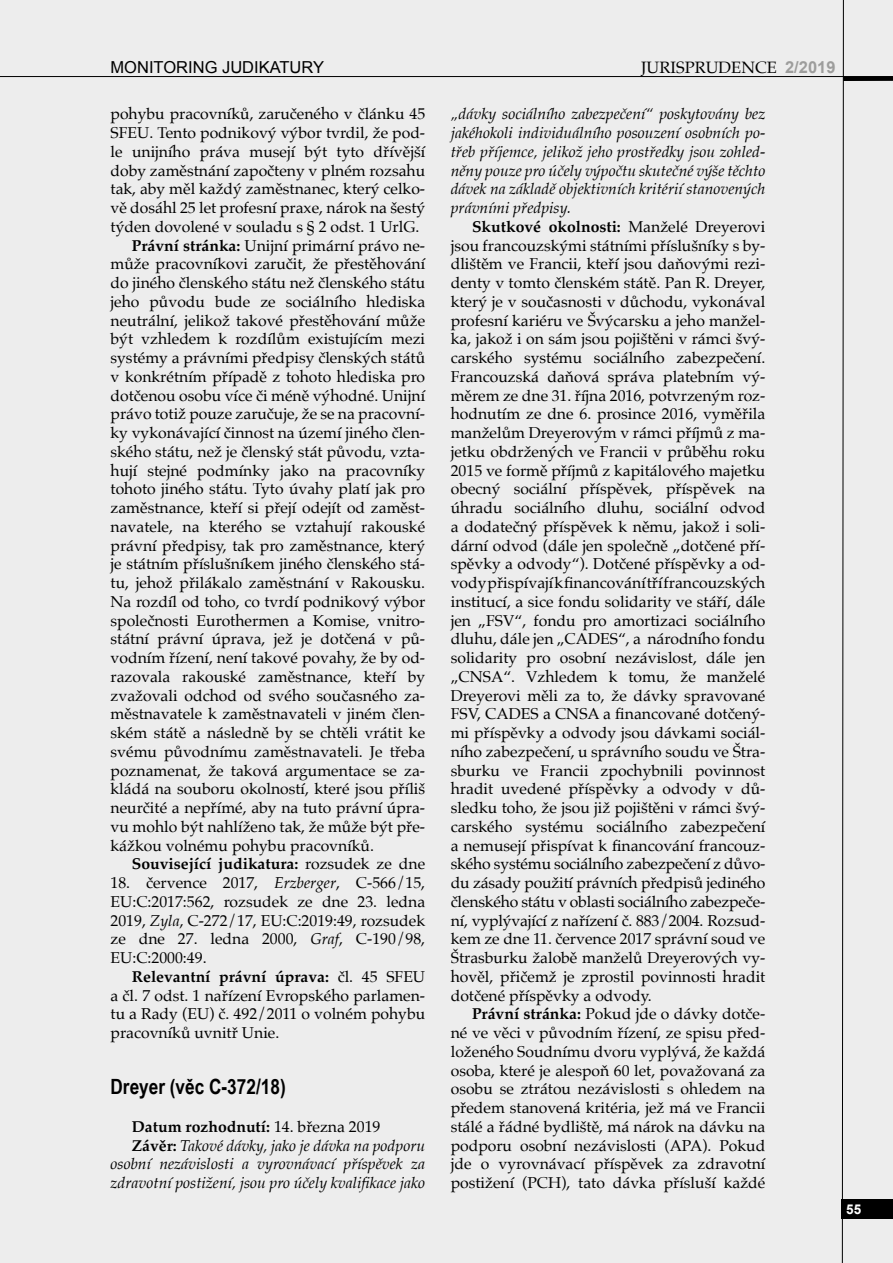
<style>
.page{position:relative;width:893px;height:1263px;background:#ededed}
.page>*{position:absolute;margin:0;border:0;box-sizing:border-box;transform-origin:0 0}
.titulek_14_17{font:700 21px "Arial Narrow";color:#000}
.t1{font:16.5px "Arial";color:#000}
.t2{font:16.5px "Palatino";color:#000}
.t3{font:15.75px/18.8px "Palatino";color:#000;text-align:justify}
.t4{font:italic 15.75px/18.8px "Palatino";color:#000;text-align:justify}
.t5{font:700 15.75px "Palatino";color:#000}
.t6{font:700 13.5px "Arial";color:#fff}
.s1{font-family:"Arial";font-weight:700;color:#9d9d9c}
.s2{font-weight:700}
.s3{font-weight:400}
.s4{font-style:italic}
.s5{font-weight:700;font-style:normal}
</style>
<div class="page">
<svg style="left:842px;top:0;width:2px;height:1263px"></svg>
<hr style="left:0;top:76px;width:893px;height:1px;background:#000">
<hr style="left:843px;top:77px;width:50px;height:4px;background:#000">
<div style="left:842px;top:1199px;width:51px;height:19px;background:#000"></div>
<p class="t1" style="left:111px;top:57px;width:215px">MONITORING JUDIKATURY</p>
<p class="t2" style="left:641px;top:54px;width:196px">JURISPRUDENCE <span class="s1">2/2019</span></p>
<p class="t3" style="left:111px;top:104px;width:316px">pohybu pracovníků, zaručeného v článku 45<br>SFEU. Tento podnikový výbor tvrdil, že pod&shy;le unijního práva musejí být tyto dřívější doby zaměstnání započteny v plném rozsahu tak, aby měl každý zaměstnanec, který celko&shy;vě dosáhl 25 let profesní praxe, nárok na šestý týden dovolené v souladu s § 2 odst. 1 UrlG.</p>
<p class="t3" style="left:111px;top:236px;width:316px;text-indent:21px"><span class="s2">Právní stránka:</span> Unijní primární právo ne&shy;může pracovníkovi zaručit, že přestěhování do jiného členského státu než členského státu jeho původu bude ze sociálního hlediska neutrální, jelikož takové přestěhování může být vzhledem k rozdílům existujícím mezi systémy a právními předpisy členských států v konkrétním případě z tohoto hlediska pro dotčenou osobu více či méně výhodné. Unijní právo totiž pouze zaručuje, že se na pracovní&shy;ky vykonávající činnost na území jiného člen&shy;ského státu, než je členský stát původu, vzta&shy;hují stejné podmínky jako na pracovníky tohoto jiného státu. Tyto úvahy platí jak pro zaměstnance, kteří si přejí odejít od zaměst&shy;navatele, na kterého se vztahují rakouské právní předpisy, tak pro zaměstnance, který je státním příslušníkem jiného členského stá&shy;tu, jehož přilákalo zaměstnání v Rakousku.<br>Na rozdíl od toho, co tvrdí podnikový výbor společnosti Eurothermen a Komise, vnitro&shy;státní právní úprava, jež je dotčená v pů&shy;vodním řízení, není takové povahy, že by od&shy;razovala rakouské zaměstnance, kteří by zvažovali odchod od svého současného za&shy;městnavatele k zaměstnavateli v jiném člen&shy;ském státě a následně by se chtěli vrátit ke svému původnímu zaměstnavateli. Je třeba poznamenat, že taková argumentace se za&shy;kládá na souboru okolností, které jsou příliš neurčité a nepřímé, aby na tuto právní úpra&shy;vu mohlo být nahlíženo tak, že může být pře&shy;kážkou volnému pohybu pracovníků.</p>
<p class="t5" style="left:132px;top:850px;width:295px">Související judikatura: <span class="s3">rozsudek ze dne</span></p>
<p class="t3" style="left:111px;top:873px;width:316px">18. července 2017, <span class="s4">Erzberger</span>, C-566/15, EU:C:2017:562, rozsudek ze dne 23. ledna 2019, <span class="s4">Zyla</span>, C-272/17, EU:C:2019:49, rozsudek ze dne 27. ledna 2000, <span class="s4">Graf</span>, C-190/98, EU:C:2000:49.</p>
<p class="t3" style="left:111px;top:967px;width:316px;text-indent:21px"><span class="s2">Relevantní právní úprava:</span> čl. 45 SFEU a čl. 7 odst. 1 nařízení Evropského parlamen&shy;tu a Rady (EU) č. 492/2011 o volném pohybu pracovníků uvnitř Unie.</p>
<p class="titulek_14_17" style="left:111px;top:1071px;width:177px">Dreyer (věc C-372/18)</p>
<p class="t5" style="left:132px;top:1113px;width:250px">Datum rozhodnutí: <span class="s3">14. března 2019</span></p>
<p class="t4" style="left:111px;top:1136px;width:316px;text-indent:21px"><span class="s5">Závěr:</span> Takové dávky, jako je dávka na podporu osobní nezávislosti a vyrovnávací příspěvek za zdravotní postižení, jsou pro účely kvalifikace jako</p>
<p class="t4" style="left:451px;top:104px;width:316px">„dávky sociálního zabezpečení“ poskytovány bez jakéhokoli individuálního posouzení osobních po&shy;třeb příjemce, jelikož jeho prostředky jsou zohled&shy;něny pouze pro účely výpočtu skutečné výše těchto dávek na základě objektivních kritérií stanovených právními předpisy.</p>
<p class="t3" style="left:451px;top:217px;width:316px;text-indent:21px"><span class="s2">Skutkové okolnosti:</span> Manželé Dreyerovi jsou francouzskými státními příslušníky s by&shy;dlištěm ve Francii, kteří jsou daňovými rezi&shy;denty v tomto členském státě. Pan R. Dreyer, který je v současnosti v důchodu, vykonával profesní kariéru ve Švýcarsku a jeho manžel&shy;ka, jakož i on sám jsou pojištěni v rámci švý&shy;carského systému sociálního zabezpečení.<br>Francouzská daňová správa platebním vý&shy;měrem ze dne 31. října 2016, potvrzeným roz&shy;hodnutím ze dne 6. prosince 2016, vyměřila manželům Dreyerovým v rámci příjmů z ma&shy;jetku obdržených ve Francii v průběhu roku 2015 ve formě příjmů z kapitálového majetku obecný sociální příspěvek, příspěvek na úhradu sociálního dluhu, sociální odvod a dodatečný příspěvek k němu, jakož i soli&shy;dární odvod (dále jen společně „dotčené pří&shy;spěvky a odvody“). Dotčené příspěvky a od&shy;vody přispívají kfinancování tří francouzských institucí, a sice fondu solidarity ve stáří, dále jen „FSV“, fondu pro amortizaci sociálního dluhu, dále jen „CADES“, a národního fondu solidarity pro osobní nezávislost, dále jen „CNSA“. Vzhledem k tomu, že manželé Dreyerovi měli za to, že dávky spravované FSV, CADES a CNSA a financované dotčený&shy;mi příspěvky a odvody jsou dávkami sociál&shy;ního zabezpečení, u správního soudu ve Štra&shy;sburku ve Francii zpochybnili povinnost hradit uvedené příspěvky a odvody v dů&shy;sledku toho, že jsou již pojištěni v rámci švý&shy;carského systému sociálního zabezpečení a nemusejí přispívat k financování francouz&shy;ského systému sociálního zabezpečení z důvo&shy;du zásady použití právních předpisů jediného členského státu v oblasti sociálního zabezpeče&shy;ní, vyplývající z nařízení č. 883/2004. Rozsud&shy;kem ze dne 11. července 2017 správní soud ve Štrasburku žalobě manželů Dreyerových vy&shy;hověl, přičemž je zprostil povinnosti hradit dotčené příspěvky a odvody.</p>
<p class="t3" style="left:451px;top:1004px;width:316px;text-indent:21px"><span class="s2">Právní stránka:</span> Pokud jde o dávky dotče&shy;né ve věci v původním řízení, ze spisu před&shy;loženého Soudnímu dvoru vyplývá, že každá osoba, které je alespoň 60 let, považovaná za osobu se ztrátou nezávislosti s ohledem na předem stanovená kritéria, jež má ve Francii stálé a řádné bydliště, má nárok na dávku na podporu osobní nezávislosti (APA). Pokud jde o vyrovnávací příspěvek za zdravotní postižení (PCH), tato dávka přísluší každé</p>
<p class="t6" style="left:846px;top:1200px;width:17px">55</p>
</div>
